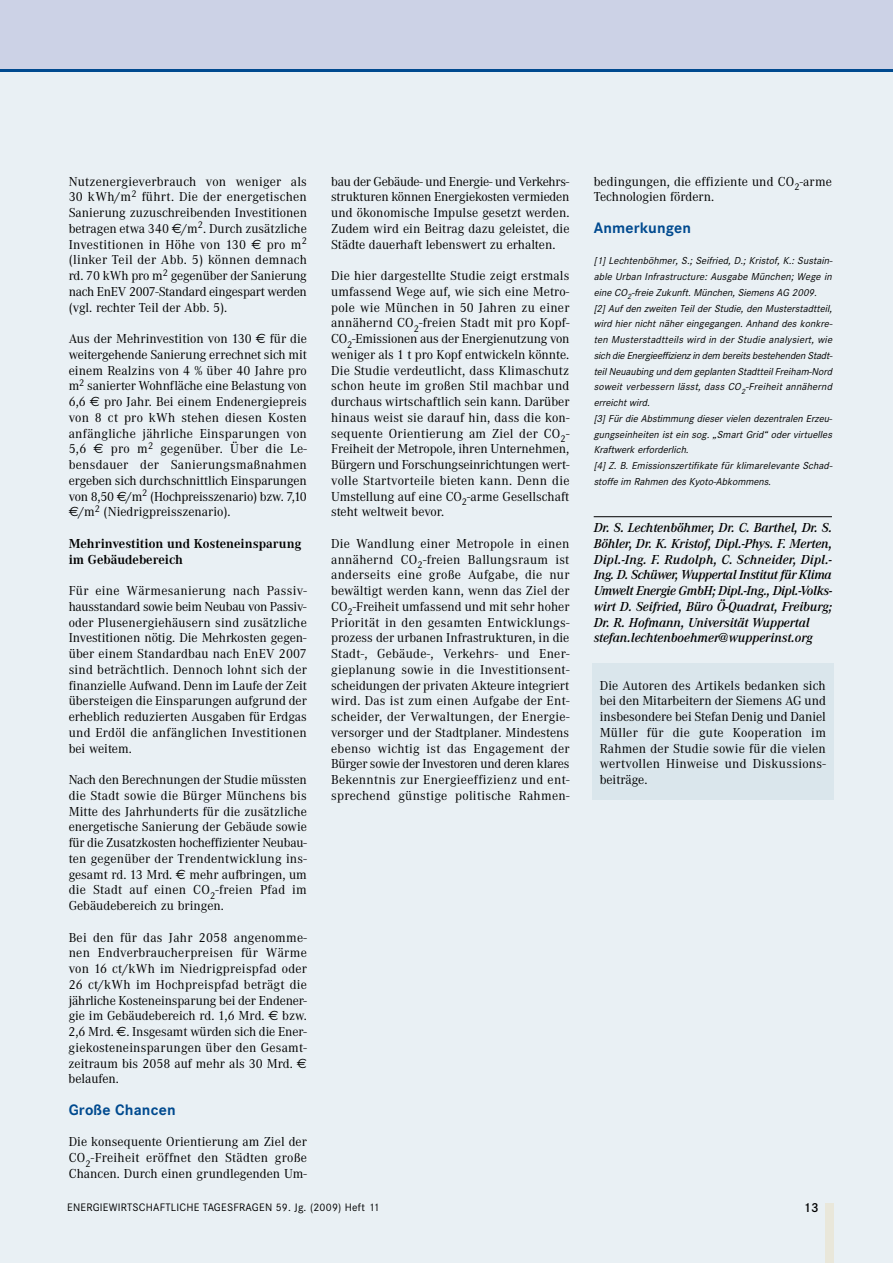
<style>
.page{position:relative;width:893px;height:1263px;background:#fff}
.page>*{position:absolute;margin:0;border:0;box-sizing:border-box;transform-origin:0 0}
.t1{font:700 15.75px "Corporate S";letter-spacing:.01em;color:#004a8f}
.t2{font:13.5px/15.8px "Corporate A";color:#000;text-align:justify}
.t3{font:italic 600 13.5px/15.8px "Corporate A";letter-spacing:-.005em;color:#000}
.t4{font:700 13.5px/15.8px "Corporate A";color:#000}
.t5{font:600 13.5px "Corporate S";color:#000}
.t6{font:11.25px "Corporate S";letter-spacing:.02em;color:#000}
.t7{font:italic 10.5px/15.8px "Corporate S";color:#000}
.s1{font-family:"Euro Sans"}
</style>
<div class="page">
<div style="left:0;top:53px;width:893px;height:1210px;background:#e9f0f4"></div>
<div style="left:0;top:0;width:893px;height:71px;background:#ccd2e6"></div>
<hr style="left:0;top:69px;width:893px;height:3px;background:#004a8f">
<hr style="left:594px;top:516px;width:238px;height:1px;background:#000">
<div style="left:825px;top:1203px;width:8px;height:60px;background:#e9e7da"></div>
<div style="left:592px;top:663px;width:241px;height:137px;background:#dae6ec"></div>
<p class="t2" style="left:69px;top:173px;width:240px">Nutzenergieverbrauch von weniger als 30 kWh/m<sup>2</sup> führt. Die der energetischen Sanierung zuzuschreibenden Investitionen betragen etwa 340 <span class="s1">€</span>/m<sup>2</sup>. Durch zusätzliche Investitionen in Höhe von 130 <span class="s1">€</span> pro m<sup>2 </sup>(linker Teil der Abb. 5) können demnach rd. 70 kWh pro m<sup>2</sup> gegenüber der Sanierung nach EnEV 2007-Standard eingespart werden (vgl. rechter Teil der Abb. 5).</p>
<p class="t2" style="left:69px;top:330px;width:240px">Aus der Mehrinvestition von 130 <span class="s1">€</span> für die weitergehende Sanierung errechnet sich mit einem Realzins von 4 % über 40 Jahre pro m<sup>2</sup> sanierter Wohnfläche eine Belastung von 6,6 <span class="s1">€</span> pro Jahr. Bei einem Endenergiepreis von 8 ct pro kWh stehen diesen Kosten anfängliche jährliche Einsparungen von 5,6 <span class="s1">€</span> pro m<sup>2</sup> gegenüber. Über die Le&shy;bensdauer der Sanierungsmaßnahmen ergeben sich durchschnittlich Einsparungen von 8,50 <span class="s1">€</span>/m<sup>2</sup> (Hochpreisszenario) bzw. 7,10 <span class="s1">€</span>/m<sup>2</sup> (Niedrigpreisszenario).</p>
<p class="t4" style="left:69px;top:535px;width:234px">Mehrinvestition und Kosteneinsparung im Gebäudebereich</p>
<p class="t2" style="left:69px;top:582px;width:240px">Für eine Wärmesanierung nach Passiv&shy;hausstandard sowie beim Neubau von Passiv&shy;oder Plusenergiehäusern sind zusätzliche Investitionen nötig. Die Mehrkosten gegen&shy;über einem Standardbau nach EnEV 2007 sind beträchtlich. Dennoch lohnt sich der finanzielle Aufwand. Denn im Laufe der Zeit übersteigen die Einsparungen aufgrund der erheblich reduzierten Ausgaben für Erdgas und Erdöl die anfänglichen Investitionen bei weitem.</p>
<p class="t2" style="left:69px;top:772px;width:240px">Nach den Berechnungen der Studie müssten die Stadt sowie die Bürger Münchens bis Mitte des Jahrhunderts für die zusätzliche energetische Sanierung der Gebäude sowie für die Zusatzkosten hocheffizienter Neubau - ten gegenüber der Trendentwicklung ins&shy;gesamt rd. 13 Mrd. <span class="s1">€</span> mehr aufbringen, um die Stadt auf einen CO<sub>2</sub>-freien Pfad im Gebäudebereich zu bringen.</p>
<p class="t2" style="left:69px;top:929px;width:240px">Bei den für das Jahr 2058 angenomme - nen Endverbraucherpreisen für Wärme von 16 ct/kWh im Niedrigpreispfad oder 26 ct/kWh im Hochpreispfad beträgt die jährliche Kosteneinsparung bei der Endener&shy;gie im Gebäudebereich rd. 1,6 Mrd. <span class="s1">€</span> bzw.<br>2,6 Mrd. <span class="s1">€</span>. Insgesamt würden sich die Ener&shy;giekosteneinsparungen über den Gesamt&shy;zeitraum bis 2058 auf mehr als 30 Mrd. <span class="s1">€ </span>belaufen.</p>
<p class="t1" style="left:69px;top:1100px;width:108px">Große Chancen</p>
<p class="t2" style="left:69px;top:1134px;width:240px">Die konsequente Orientierung am Ziel der CO<sub>2</sub>-Freiheit eröffnet den Städten große Chancen. Durch einen grundlegenden Um -</p>
<p class="t2" style="left:331px;top:173px;width:240px">bau der Gebäude- und Energie- und Verkehrs&shy;strukturen können Energiekosten vermieden und ökonomische Impulse gesetzt werden.<br>Zudem wird ein Beitrag dazu geleistet, die Städte dauerhaft lebenswert zu erhalten.</p>
<p class="t2" style="left:331px;top:268px;width:240px">Die hier dargestellte Studie zeigt erstmals umfassend Wege auf, wie sich eine Metro&shy;pole wie München in 50 Jahren zu einer annähernd CO<sub>2</sub>-freien Stadt mit pro Kopf-CO<sub>2</sub>-Emissionen aus der Energienutzung von weniger als 1 t pro Kopf entwickeln könnte.<br>Die Studie verdeutlicht, dass Klimaschutz schon heute im großen Stil machbar und durchaus wirtschaftlich sein kann. Darüber hinaus weist sie darauf hin, dass die kon&shy;sequente Orientierung am Ziel der CO<sub>2</sub>- Freiheit der Metropole, ihren Unternehmen, Bürgern und Forschungseinrichtungen wert&shy;volle Startvorteile bieten kann. Denn die Umstellung auf eine CO<sub>2</sub>-arme Gesellschaft steht weltweit bevor.</p>
<p class="t2" style="left:331px;top:535px;width:240px">Die Wandlung einer Metropole in einen annähernd CO<sub>2</sub>-freien Ballungsraum ist anderseits eine große Aufgabe, die nur bewältigt werden kann, wenn das Ziel der CO<sub>2</sub>-Freiheit umfassend und mit sehr hoher Priorität in den gesamten Entwicklungs&shy;prozess der urbanen Infrastrukturen, in die Stadt-, Gebäude-, Verkehrs- und Ener&shy;gieplanung sowie in die Investitionsent&shy;scheidungen der privaten Akteure integriert wird. Das ist zum einen Aufgabe der Ent&shy;scheider, der Verwaltungen, der Energie&shy;versorger und der Stadtplaner. Mindestens ebenso wichtig ist das Engagement der Bürger sowie der Investoren und deren klares Bekenntnis zur Energieeffizienz und ent&shy;sprechend günstige politische Rahmen -</p>
<p class="t2" style="left:594px;top:173px;width:240px">bedingungen, die effiziente und CO<sub>2</sub>-arme<br>Technologien fördern.</p>
<p class="t1" style="left:594px;top:218px;width:99px">Anmerkungen</p>
<p class="t7" style="left:594px;top:253px;width:241px">[1] Lechtenböhmer, S.; Seifried, D.; Kristof, K.: Sustain&shy;able Urban Infrastructure: Ausgabe München; Wege in eine CO<sub>2</sub>-freie Zukunft. München, Siemens AG 2009.<br>[2] Auf den zweiten Teil der Studie, den Musterstadtteil, wird hier nicht näher eingegangen. Anhand des konkre&shy;ten Musterstadtteils wird in der Studie analysiert, wie sich die Energieeffizienz in dem bereits bestehenden Stadt&shy;teilNeuaubing und dem geplanten StadtteilFreiham-Nord soweit verbessern lässt, dass CO<sub>2</sub>-Freiheit annähernd erreicht wird.<br>[3] Für die Abstimmung dieser vielen dezentralen Erzeu&shy;gungseinheiten ist ein sog. „Smart Grid“ oder virtuelles Kraftwerk erforderlich.<br>[4] Z. B. Emissionszertifikate für klimarelevante Schad&shy;stoffe im Rahmen des Kyoto-Abkommens.</p>
<p class="t3" style="left:594px;top:519px;width:240px">Dr. S. Lechtenböhmer, Dr. C. Barthel, Dr. S.<br>Böhler, Dr. K. Kristof, Dipl.-Phys. F. Merten, Dipl.-Ing. F. Rudolph, C. Schneider, Dipl.- Ing. D. Schüwer, Wuppertal Institut für Klima Umwelt Energie GmbH; Dipl.-Ing., Dipl.-Volks&shy;wirt D. Seifried, Büro Ö-Quadrat, Freiburg; Dr. R. Hofmann, Universität Wuppertal stefan.lechtenboehmer@wupperinst.org</p>
<p class="t2" style="left:600px;top:677px;width:228px">Die Autoren des Artikels bedanken sich bei den Mitarbeitern der Siemens AG und insbesondere bei Stefan Denig und Daniel Müller für die gute Kooperation im Rahmen der Studie sowie für die vielen wertvollen Hinweise und Diskussions&shy;beiträge.</p>
<p class="t6" style="left:67px;top:1200px;width:314px">ENERGIEWIRTSCHAFTLICHE TAGESFRAGEN 59. Jg. (2009) Heft 11</p>
<p class="t5" style="left:804px;top:1200px;width:17px">13</p>
</div>
